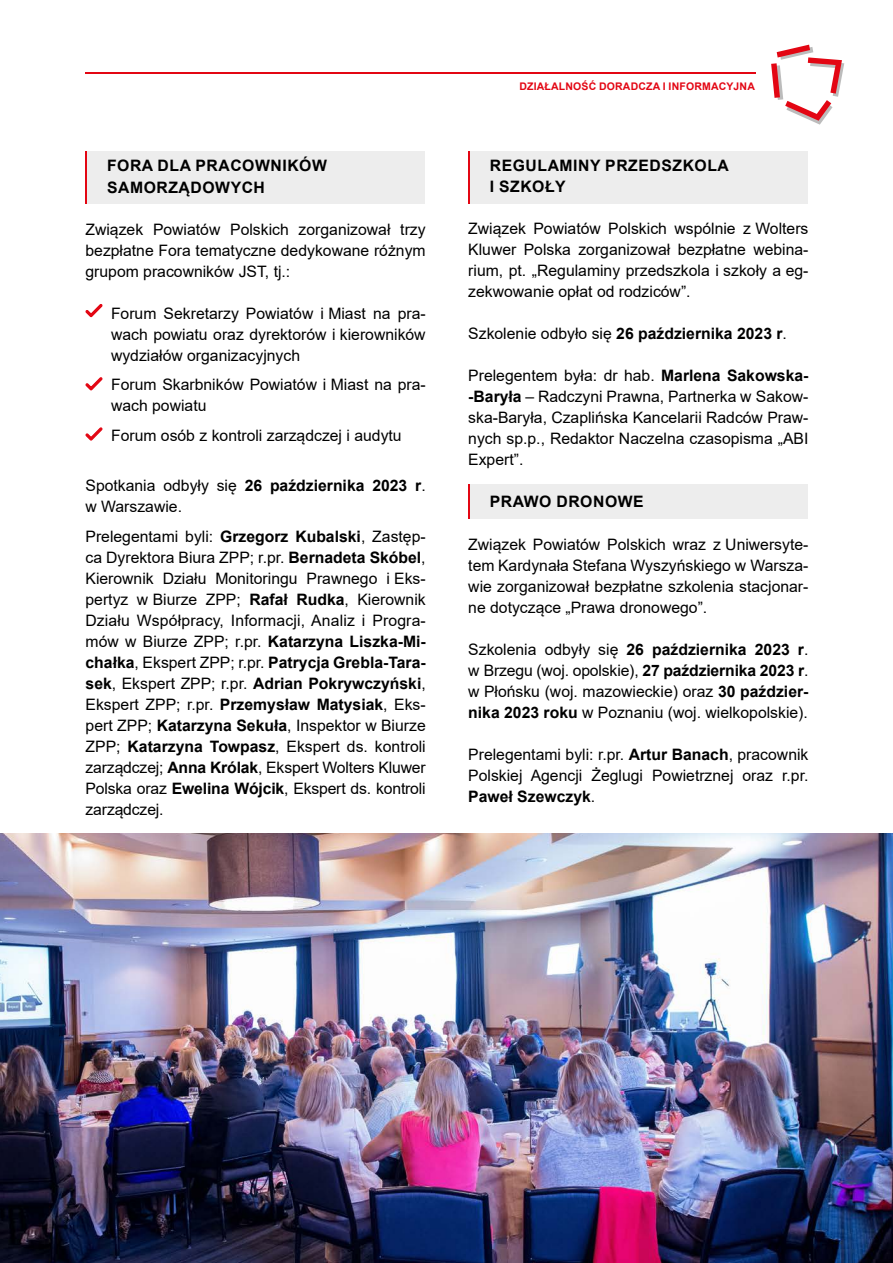
<style>
.page{position:relative;width:893px;height:1263px;background:#fff}
.page>*{position:absolute;margin:0;border:0;box-sizing:border-box;transform-origin:0 0}
.t1{font:15.75px/21px "Arial";color:#000;text-align:justify}
.t2{font:700 15.75px/21.6px "Arial";letter-spacing:.035em;color:#000}
.t3{font:700 10.5px "Arial";letter-spacing:.015em;color:#e30613}
.s1{font-weight:700}
</style>
<div class="page">
<hr style="left:85px;top:72px;width:671px;height:2px;background:#e30613">
<svg style="left:771px;top:45px;width:73px;height:80px"></svg>
<div style="left:468px;top:151px;width:340px;height:52px;background:#ededed"></div>
<hr style="left:468px;top:151px;width:2px;height:52px;background:#e30613">
<div style="left:468px;top:485px;width:340px;height:34px;background:#ededed"></div>
<hr style="left:468px;top:485px;width:2px;height:34px;background:#e30613">
<div style="left:85px;top:151px;width:340px;height:52px;background:#ededed"></div>
<hr style="left:85px;top:151px;width:2px;height:52px;background:#e30613">
<svg style="left:85px;top:304px;width:18px;height:14px"></svg>
<svg style="left:85px;top:377px;width:18px;height:14px"></svg>
<svg style="left:85px;top:427px;width:18px;height:14px"></svg>
<img style="left:0;top:833px;width:893px;height:430px">
<p class="t2" style="left:107px;top:155px;width:221px">FORA DLA PRACOWNIKÓW<br>SAMORZĄDOWYCH</p>
<p class="t1" style="left:85px;top:218px;width:342px">Związek Powiatów Polskich zorganizował trzy bezpłatne Fora tematyczne dedykowane różnym grupom pracowników JST, tj.:</p>
<p class="t1" style="left:111px;top:302px;width:316px">Forum Sekretarzy Powiatów i Miast na pra&shy;wach powiatu oraz dyrektorów i kierowników wydziałów organizacyjnych</p>
<p class="t1" style="left:111px;top:374px;width:316px">Forum Skarbników Powiatów i Miast na pra&shy;wach powiatu</p>
<p class="t1" style="left:111px;top:424px;width:292px">Forum osób z kontroli zarządczej i audytu</p>
<p class="t1" style="left:86px;top:475px;width:342px">Spotkania odbyły się <span class="s1">26 października 2023 r</span>. w Warszawie.</p>
<p class="t1" style="left:86px;top:525px;width:342px">Prelegentami byli: <span class="s1">Grzegorz Kubalski</span>, Zastęp&shy;ca Dyrektora Biura ZPP; r.pr. <span class="s1">Bernadeta Skóbel</span>, Kierownik Działu Monitoringu Prawnego i Eks&shy;pertyz w Biurze ZPP; <span class="s1">Rafał Rudka</span>, Kierownik Działu Współpracy, Informacji, Analiz i Progra&shy;mów w Biurze ZPP; r.pr. <span class="s1">Katarzyna Liszka-Mi&shy;chałka</span>, Ekspert ZPP; r.pr. <span class="s1">Patrycja Grebla-Tara&shy;sek</span>, Ekspert ZPP; r.pr. <span class="s1">Adrian Pokrywczyński</span>, Ekspert ZPP; r.pr. <span class="s1">Przemysław Matysiak</span>, Eks&shy;pert ZPP; <span class="s1">Katarzyna Sekuła</span>, Inspektor w Biurze ZPP; <span class="s1">Katarzyna Towpasz</span>, Ekspert ds. kontroli zarządczej; <span class="s1">Anna Królak</span>, Ekspert Wolters Kluwer Polska oraz <span class="s1">Ewelina Wójcik</span>, Ekspert ds. kontroli zarządczej.</p>
<p class="t3" style="left:519px;top:79px;width:237px">DZIAŁALNOŚĆ DORADCZA I INFORMACYJNA</p>
<p class="t2" style="left:490px;top:155px;width:241px">REGULAMINY PRZEDSZKOLA<br>I SZKOŁY</p>
<p class="t1" style="left:468px;top:218px;width:342px">Związek Powiatów Polskich wspólnie z Wolters Kluwer Polska zorganizował bezpłatne webina&shy;rium, pt. „Regulaminy przedszkola i szkoły a eg&shy;zekwowanie opłat od rodziców”.</p>
<p class="t1" style="left:468px;top:323px;width:320px">Szkolenie odbyło się <span class="s1">26 października 2023 r</span>.</p>
<p class="t1" style="left:468px;top:365px;width:342px">Prelegentem była: dr hab. <span class="s1">Marlena Sakowska--Baryła</span> – Radczyni Prawna, Partnerka w Sakow&shy;ska-Baryła, Czaplińska Kancelarii Radców Praw&shy;nych sp.p., Redaktor Naczelna czasopisma „ABI Expert”.</p>
<p class="t2" style="left:490px;top:491px;width:155px">PRAWO DRONOWE</p>
<p class="t1" style="left:468px;top:534px;width:342px">Związek Powiatów Polskich wraz z Uniwersyte&shy;tem Kardynała Stefana Wyszyńskiego w Warsza&shy;wie zorganizował bezpłatne szkolenia stacjonar&shy;ne dotyczące „Prawa dronowego”.</p>
<p class="t1" style="left:468px;top:639px;width:342px">Szkolenia odbyły się <span class="s1">26 października 2023 r</span>. w Brzegu (woj. opolskie), <span class="s1">27 października 2023 r</span>. w Płońsku (woj. mazowieckie) oraz <span class="s1">30 paździer&shy;nika 2023 roku</span> w Poznaniu (woj. wielkopolskie).</p>
<p class="t1" style="left:468px;top:744px;width:342px">Prelegentami byli: r.pr. <span class="s1">Artur Banach</span>, pracownik Polskiej Agencji Żeglugi Powietrznej oraz r.pr.<br><span class="s1">Paweł Szewczyk</span>.</p>
</div>
